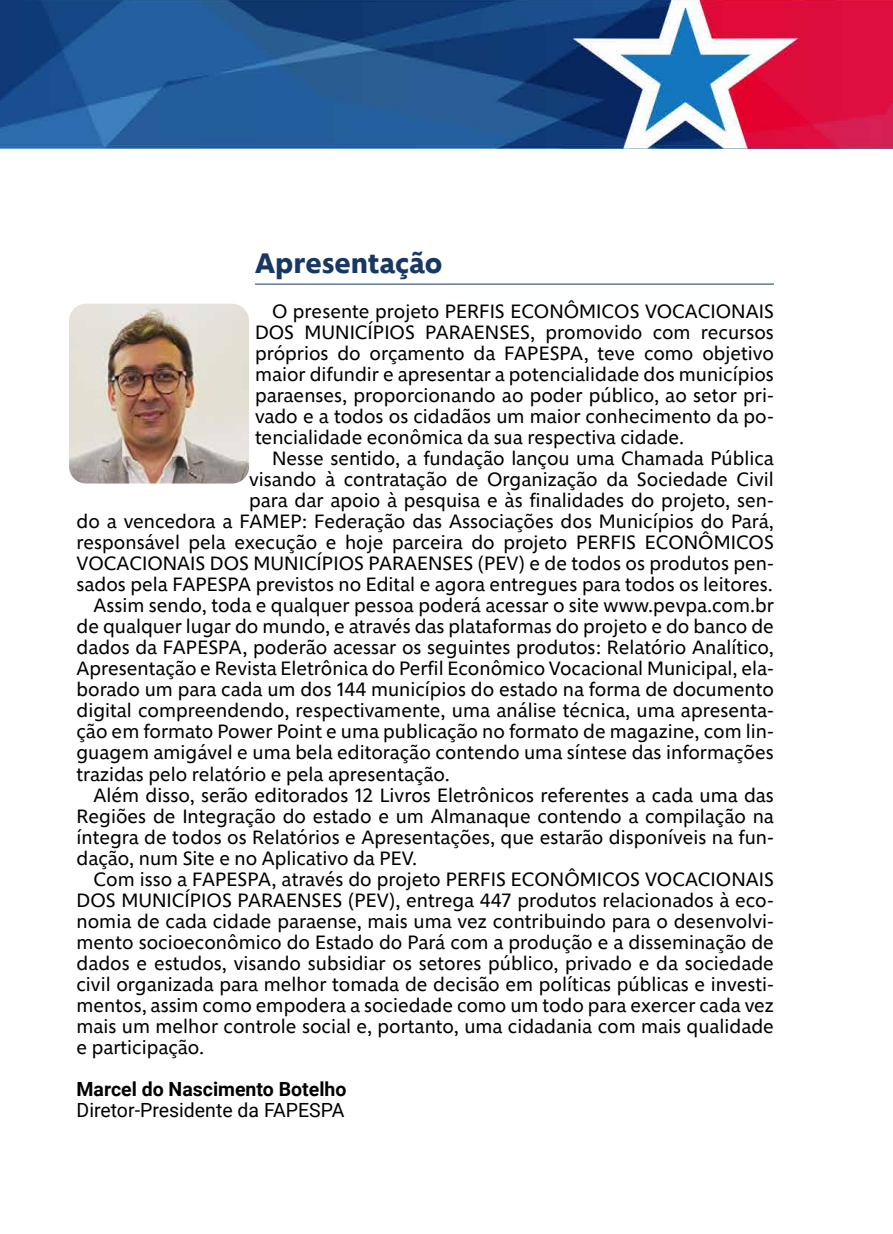
<style>
.page{position:relative;width:893px;height:1234px;background:#fff}
.page>*{position:absolute;margin:0;border:0;box-sizing:border-box;transform-origin:0 0}
.t1{font:700 28.5px "Morandi";color:#173863}
.t2{font:19.5px/21px "Morandi";color:#000;text-align:justify}
.t3{font:19.5px "Roboto";color:#000}
.t4{font:700 19.5px "Roboto";color:#000}
</style>
<div class="page">
<img style="left:0;top:0;width:893px;height:148px">
<img style="left:69px;top:303px;width:180px;height:180px">
<hr style="left:255px;top:284px;width:519px;height:1px;background:#173863">
<h1 class="t1" style="left:255px;top:241px;width:189px">Apresentação</h1>
<p class="t2" style="left:255px;top:299px;width:520px;text-indent:17px">O presente projeto PERFIS ECONÔMICOS VOCACIONAIS DOS MUNICÍPIOS PARAENSES, promovido com recursos próprios do orçamento da FAPESPA, teve como objetivo maior difundir e apresentar a potencialidade dos municípios paraenses, proporcionando ao poder público, ao setor pri&shy;vado e a todos os cidadãos um maior conhecimento da po&shy;tencialidade econômica da sua respectiva cidade.</p>
<p class="t2" style="left:272px;top:446px;width:503px">Nesse sentido, a fundação lançou uma Chamada Pública</p>
<p class="t2" style="left:249px;top:467px;width:526px">visando à contratação de Organização da Sociedade Civil</p>
<p class="t2" style="left:249px;top:488px;width:526px">para dar apoio à pesquisa e às finalidades do projeto, sen-</p>
<p class="t2" style="left:77px;top:509px;width:699px">do a vencedora a FAMEP: Federação das Associações dos Municípios do Pará,</p>
<p class="t2" style="left:77px;top:530px;width:699px">responsável pela execução e hoje parceira do projeto PERFIS ECONÔMICOS</p>
<p class="t2" style="left:77px;top:551px;width:699px">VOCACIONAIS DOS MUNICÍPIOS PARAENSES (PEV) e de todos os produtos pen-</p>
<p class="t2" style="left:77px;top:572px;width:698px">sados pela FAPESPA previstos no Edital e agora entregues para todos os leitores.</p>
<p class="t2" style="left:94px;top:593px;width:682px">Assim sendo, toda e qualquer pessoa poderá acessar o site www.pevpa.com.br</p>
<p class="t2" style="left:77px;top:614px;width:699px">de qualquer lugar do mundo, e através das plataformas do projeto e do banco de</p>
<p class="t2" style="left:77px;top:635px;width:699px">dados da FAPESPA, poderão acessar os seguintes produtos: Relatório Analítico,</p>
<p class="t2" style="left:77px;top:656px;width:699px">Apresentação e Revista Eletrônica do Perfil Econômico Vocacional Municipal, ela-</p>
<p class="t2" style="left:77px;top:677px;width:699px">borado um para cada um dos 144 municípios do estado na forma de documento</p>
<p class="t2" style="left:77px;top:698px;width:699px">digital compreendendo, respectivamente, uma análise técnica, uma apresenta-</p>
<p class="t2" style="left:77px;top:719px;width:699px">ção em formato Power Point e uma publicação no formato de magazine, com lin-</p>
<p class="t2" style="left:77px;top:740px;width:699px">guagem amigável e uma bela editoração contendo uma síntese das informações</p>
<p class="t2" style="left:77px;top:761px;width:375px">trazidas pelo relatório e pela apresentação.</p>
<p class="t2" style="left:94px;top:782px;width:682px">Além disso, serão editorados 12 Livros Eletrônicos referentes a cada uma das</p>
<p class="t2" style="left:77px;top:803px;width:699px">Regiões de Integração do estado e um Almanaque contendo a compilação na</p>
<p class="t2" style="left:77px;top:824px;width:699px">íntegra de todos os Relatórios e Apresentações, que estarão disponíveis na fun-</p>
<p class="t2" style="left:77px;top:845px;width:342px">dação, num Site e no Aplicativo da PEV.</p>
<p class="t2" style="left:94px;top:866px;width:682px">Com isso a FAPESPA, através do projeto PERFIS ECONÔMICOS VOCACIONAIS</p>
<p class="t2" style="left:77px;top:887px;width:699px">DOS MUNICÍPIOS PARAENSES (PEV), entrega 447 produtos relacionados à eco-</p>
<p class="t2" style="left:77px;top:908px;width:699px">nomia de cada cidade paraense, mais uma vez contribuindo para o desenvolvi-</p>
<p class="t2" style="left:77px;top:929px;width:699px">mento socioeconômico do Estado do Pará com a produção e a disseminação de</p>
<p class="t2" style="left:77px;top:950px;width:699px">dados e estudos, visando subsidiar os setores público, privado e da sociedade</p>
<p class="t2" style="left:77px;top:971px;width:699px">civil organizada para melhor tomada de decisão em políticas públicas e investi-</p>
<p class="t2" style="left:77px;top:992px;width:699px">mentos, assim como empodera a sociedade como um todo para exercer cada vez</p>
<p class="t2" style="left:77px;top:1013px;width:699px">mais um melhor controle social e, portanto, uma cidadania com mais qualidade</p>
<p class="t2" style="left:77px;top:1034px;width:129px">e participação.</p>
<p class="t4" style="left:77px;top:1074px;width:271px">Marcel do Nascimento Botelho</p>
<p class="t3" style="left:77px;top:1095px;width:269px">Diretor-Presidente da FAPESPA</p>
</div>
